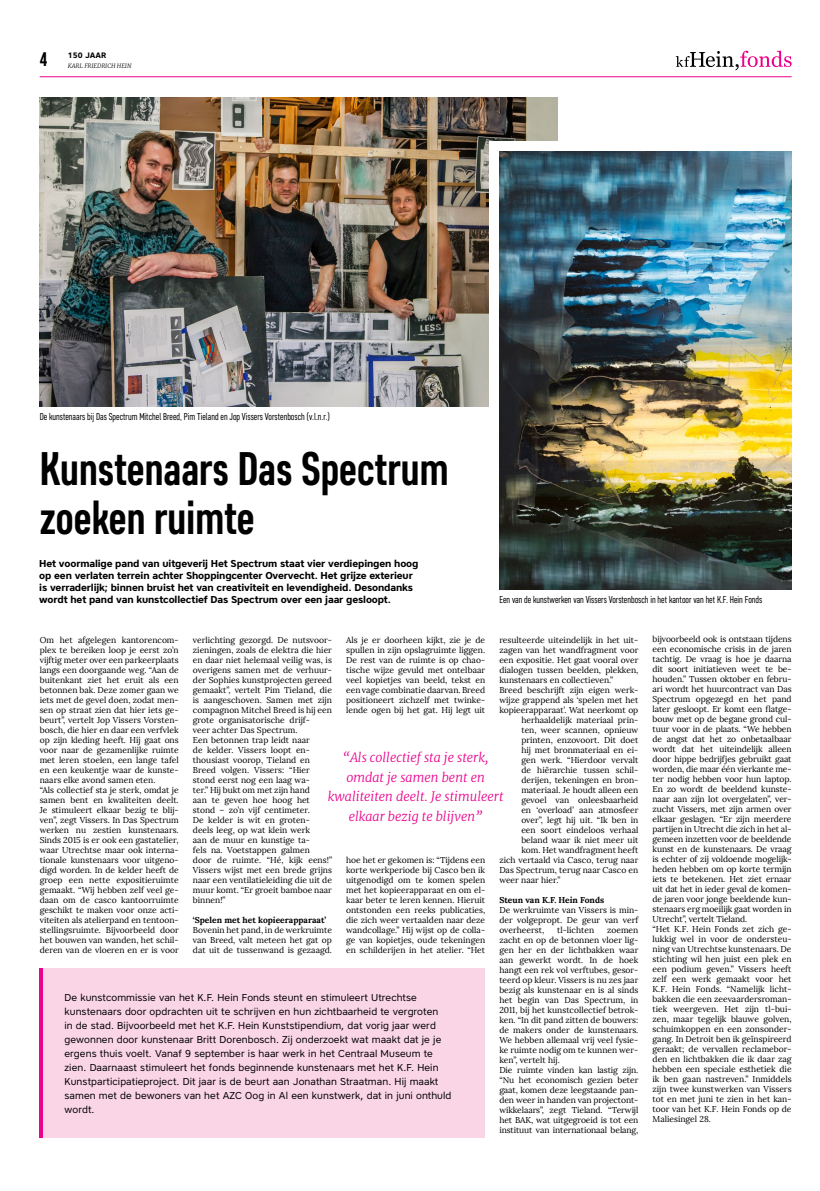
<style>
.page{position:relative;width:820px;height:1191px;background:#fff}
.page>*{position:absolute;margin:0;border:0;box-sizing:border-box;transform-origin:0 0}
.t1{font:700 47px/49px "Core Sans D57 Cn";color:#000}
.t2{font:700 19.6px "Core Sans D57 Cn";color:#000}
.t3{font:italic 300 12.8px/19.6px "Merriweather";color:#ec008c;text-align:center}
.t4{font:10px/14px "Core Sans A45";letter-spacing:.01em;color:#000}
.t5{font:700 10px/12px "Core Sans A65";letter-spacing:-.015em;color:#000}
.t6{font:10px "Core Sans D37 Cn";color:#000}
.t7{font:8.5px/10px "Lora";color:#000}
.t8{font:700 8.5px "Lora";color:#000}
.t9{font:700 7.8px "Core Sans A65";color:#000}
.t10{font:italic 300 6px "Merriweather";color:#000}
</style>
<div class="page">
<hr style="left:40px;top:76px;width:751px;height:1px;background:#ec008c">
<svg style="left:675px;top:51px;width:116px;height:19px"></svg>
<img style="left:40px;top:98px;width:517px;height:309px">
<div style="left:40px;top:968px;width:445px;height:169px;background:#fad5e6"></div>
<div style="left:489px;top:141px;width:292px;height:438px;background:#fff"></div>
<img style="left:499px;top:151px;width:292px;height:438px">
<hr style="left:40px;top:968px;width:3px;height:169px;background:#ec008c">
<h2 class="t2" style="left:40px;top:47px;width:9px">4</h2>
<p class="t10" style="left:68px;top:62px;width:65px">KARL FRIEDRICH HEIN</p>
<p class="t9" style="left:68px;top:51px;width:40px">150 JAAR</p>
<p class="t6" style="left:40px;top:410px;width:292px">De kunstenaars bij Das Spectrum Mitchel Breed, Pim Tieland en Jop Vissers Vorstenbosch (v.l.n.r.)</p>
<h1 class="t1" style="left:40px;top:443px;width:410px">Kunstenaars Das Spectrum zoeken ruimte</h1>
<p class="t5" style="left:39px;top:557px;width:380px">Het voormalige pand van uitgeverij Het Spectrum staat vier verdiepingen hoog op een verlaten terrein achter Shoppingcenter Overvecht. Het grijze exterieur is verraderlijk; binnen bruist het van creativiteit en levendigheid. Desondanks wordt het pand van kunstcollectief Das Spectrum over een jaar gesloopt.</p>
<p class="t6" style="left:499px;top:593px;width:264px">Een van de kunstwerken van Vissers Vorstenbosch in het kantoor van het K.F. Hein Fonds</p>
<p class="t7" style="left:499px;top:634px;width:140px">resulteerde uiteindelijk in het uit-</p>
<p class="t7" style="left:499px;top:644px;width:140px">zagen van het wandfragment voor</p>
<p class="t7" style="left:499px;top:654px;width:140px">een expositie. Het gaat vooral over</p>
<p class="t7" style="left:499px;top:664px;width:140px">dialogen tussen beelden, plekken,</p>
<p class="t7" style="left:499px;top:674px;width:115px">kunstenaars en collectieven.”</p>
<p class="t7" style="left:499px;top:684px;width:140px">Breed beschrijft zijn eigen werk-</p>
<p class="t7" style="left:499px;top:694px;width:140px">wijze grappend als ‘spelen met het</p>
<p class="t7" style="left:499px;top:704px;width:140px">kopieerapparaat’. Wat neerkomt op</p>
<p class="t7" style="left:521px;top:714px;width:118px">herhaaldelijk materiaal prin-</p>
<p class="t7" style="left:521px;top:724px;width:118px">ten, weer scannen, opnieuw</p>
<p class="t7" style="left:521px;top:734px;width:118px">printen, enzovoort. Dit doet</p>
<p class="t7" style="left:521px;top:744px;width:118px">hij met bronmateriaal en ei-</p>
<p class="t7" style="left:521px;top:754px;width:118px">gen werk. “Hierdoor vervalt</p>
<p class="t7" style="left:521px;top:764px;width:118px">de hiërarchie tussen schil-</p>
<p class="t7" style="left:521px;top:774px;width:118px">derijen, tekeningen en bron-</p>
<p class="t7" style="left:521px;top:784px;width:118px">materiaal. Je houdt alleen een</p>
<p class="t7" style="left:521px;top:794px;width:118px">gevoel van onleesbaarheid</p>
<p class="t7" style="left:521px;top:804px;width:118px">en ‘overload’ aan atmosfeer</p>
<p class="t7" style="left:521px;top:814px;width:118px">over”, legt hij uit. “Ik ben in</p>
<p class="t7" style="left:521px;top:824px;width:118px">een soort eindeloos verhaal</p>
<p class="t7" style="left:521px;top:834px;width:118px">beland waar ik niet meer uit</p>
<p class="t7" style="left:521px;top:844px;width:118px">kom. Het wandfragment heeft</p>
<p class="t7" style="left:499px;top:854px;width:140px">zich vertaald via Casco, terug naar</p>
<p class="t7" style="left:499px;top:864px;width:140px">Das Spectrum, terug naar Casco en</p>
<p class="t7" style="left:499px;top:874px;width:63px">weer naar hier.”</p>
<p class="t8" style="left:499px;top:894px;width:106px">Steun van K.F. Hein Fonds</p>
<p class="t7" style="left:499px;top:904px;width:140px;text-align:justify">De werkruimte van Vissers is min&shy;der volgepropt. De geur van verf overheerst,</p>
<p class="t7" style="left:346px;top:634px;width:140px;text-align:justify">Als je er doorheen kijkt, zie je de spullen in zijn opslagruimte liggen.<br>De rest van de ruimte is op chao&shy;tische wijze gevuld met ontelbaar veel kopietjes van beeld, tekst en een vage combinatie daarvan. Breed positioneert zichzelf met twinke&shy;lende ogen bij het gat. Hij legt uit</p>
<p class="t7" style="left:40px;top:635px;width:140px">Om het afgelegen kantorencom&shy;plex te bereiken loop je eerst zo’n vijftig meter over een parkeerplaats langs een doorgaande weg. “Aan de buitenkant ziet het eruit als een betonnen bak. Deze zomer gaan we iets met de gevel doen, zodat men&shy;sen op straat zien dat hier iets ge&shy;beurt”, vertelt Jop Vissers Vorsten&shy;bosch, die hier en daar een verfvlek op zijn kleding heeft. Hij gaat ons voor naar de gezamenlijke ruimte met leren stoelen, een lange tafel en een keukentje waar de kunste&shy;naars elke avond samen eten.<br>“Als collectief sta je sterk, omdat je samen bent en kwaliteiten deelt.<br>Je stimuleert elkaar bezig te blij&shy;ven”, zegt Vissers. In Das Spectrum werken nu zestien kunstenaars.<br>Sinds 2015 is er ook een gastatelier, waar Utrechtse maar ook interna&shy;tionale kunstenaars voor uitgeno&shy;digd worden. In de kelder heeft de groep een nette expositieruimte gemaakt. “Wij hebben zelf veel ge&shy;daan om de casco kantoorruimte geschikt te maken voor onze acti&shy;viteiten als atelierpand en tentoon&shy;stellingsruimte. Bijvoorbeeld door het bouwen van wanden, het schil&shy;deren van de vloeren en er is voor</p>
<p class="t7" style="left:193px;top:635px;width:140px">verlichting gezorgd. De nutsvoor&shy;zieningen, zoals de elektra die hier en daar niet helemaal veilig was, is overigens samen met de verhuur&shy;der Sophies kunstprojecten gereed gemaakt”, vertelt Pim Tieland, die is aangeschoven. Samen met zijn compagnon Mitchel Breed is hij een grote organisatorische drijf-<br>veer achter Das Spectrum.<br>Een betonnen trap leidt naar<br>de kelder. Vissers loopt en&shy;thousiast voorop, Tieland en<br>Breed volgen. Vissers: “Hier stond eerst nog een laag wa-<br>ter.” Hij bukt om met zijn hand<br>aan te geven hoe hoog het stond – zo’n vijf centimeter.<br>De kelder is wit en groten&shy;deels leeg, op wat klein werk<br>aan de muur en kunstige ta-<br>fels na. Voetstappen galmen<br>door de ruimte. “Hé, kijk eens!”<br>Vissers wijst met een brede grijns naar een ventilatieleiding die uit de muur komt. “Er groeit bamboe naar binnen!”</p>
<h3 class="t3" style="left:327px;top:747px;width:177px">“Als collectief sta je sterk, omdat je samen bent en kwaliteiten deelt. Je stimuleert elkaar bezig te blijven”</h3>
<p class="t7" style="left:346px;top:854px;width:140px;text-align:justify">hoe het er gekomen is: “Tijdens een korte werkperiode bij Casco ben ik uitgenodigd om te komen spelen met het kopieerapparaat en om el&shy;kaar beter te leren kennen. Hieruit ontstonden een reeks publicaties, die zich weer vertaalden naar deze wandcollage.” Hij wijst op de colla&shy;ge van kopietjes, oude tekeningen en schilderijen in het atelier. “Het</p>
<p class="t8" style="left:193px;top:914px;width:135px">‘Spelen met het kopieerapparaat’</p>
<p class="t7" style="left:193px;top:924px;width:140px;text-align:justify">Bovenin het pand, in de werkruimte van Breed, valt meteen het gat op dat uit de tussenwand is gezaagd.</p>
<p class="t7" style="left:557px;top:924px;width:39px">tl-lichten</p>
<p class="t7" style="left:499px;top:924px;width:140px;text-indent:108px">zoemen zacht en op de betonnen vloer lig&shy;gen her en der lichtbakken waar aan gewerkt wordt. In de hoek hangt een rek vol verftubes, gesor&shy;teerd op kleur. Vissers is nu zes jaar bezig als kunstenaar en is al sinds het begin van Das Spectrum, in<br>2011, bij het kunstcollectief betrok&shy;ken. “In dit pand zitten de bouwers: de makers onder de kunstenaars.<br>We hebben allemaal vrij veel fysie&shy;ke ruimte nodig om te kunnen wer&shy;ken”, vertelt hij.<br>Die ruimte vinden kan lastig zijn. “Nu het economisch gezien beter gaat, komen deze leegstaande pan&shy;den weer in handen van projectont&shy;wikkelaars”, zegt Tieland. “Terwijl het BAK, wat uitgegroeid is tot een instituut van internationaal belang,</p>
<p class="t4" style="left:64px;top:990px;width:388px">De kunstcommissie van het K.F. Hein Fonds steunt en stimuleert Utrechtse kunstenaars door opdrachten uit te schrijven en hun zichtbaarheid te vergroten<br>in de stad. Bijvoorbeeld met het K.F. Hein Kunststipendium, dat vorig jaar werd gewonnen door kunstenaar Britt Dorenbosch. Zij onderzoekt wat maakt dat je je ergens thuis voelt. Vanaf 9 september is haar werk in het Centraal Museum te zien. Daarnaast stimuleert het fonds beginnende kunstenaars met het K.F. Hein Kunstparticipatieproject. Dit jaar is de beurt aan Jonathan Straatman. Hij maakt samen met de bewoners van het AZC Oog in Al een kunstwerk, dat in juni onthuld wordt.</p>
<p class="t7" style="left:652px;top:634px;width:140px">bijvoorbeeld ook is ontstaan tijdens een economische crisis in de jaren tachtig. De vraag is hoe je daarna dit soort initiatieven weet te be&shy;houden.” Tussen oktober en febru&shy;ari wordt het huurcontract van Das Spectrum opgezegd en het pand later gesloopt. Er komt een flatge&shy;bouw met op de begane grond cul&shy;tuur voor in de plaats. “We hebben de angst dat het zo onbetaalbaar wordt dat het uiteindelijk alleen door hippe bedrijfjes gebruikt gaat worden, die maar één vierkante me&shy;ter nodig hebben voor hun laptop.<br>En zo wordt de beeldend kunste&shy;naar aan zijn lot overgelaten”, ver&shy;zucht Vissers, met zijn armen over elkaar geslagen. “Er zijn meerdere partijen in Utrecht die zich in het al&shy;gemeen inzetten voor de beeldende kunst en de kunstenaars. De vraag is echter of zij voldoende mogelijk&shy;heden hebben om op korte termijn iets te betekenen. Het ziet ernaar uit dat het in ieder geval de komen&shy;de jaren voor jonge beeldende kun&shy;stenaars erg moeilijk gaat worden in Utrecht”, vertelt Tieland.<br>“Het K.F. Hein Fonds zet zich ge&shy;lukkig wel in voor de ondersteu&shy;ning van Utrechtse kunstenaars. De stichting wil hen juist een plek en een podium geven.” Vissers heeft zelf een werk gemaakt voor het K.F. Hein Fonds. “Namelijk licht&shy;bakken die een zeevaardersroman&shy;tiek weergeven. Het zijn tl-bui&shy;zen, maar tegelijk blauwe golven, schuimkoppen en een zonsonder&shy;gang. In Detroit ben ik geïnspireerd geraakt; de vervallen reclamebor&shy;den en lichtbakken die ik daar zag hebben een speciale esthetiek die ik ben gaan nastreven.” Inmiddels zijn twee kunstwerken van Vissers tot en met juni te zien in het kan&shy;toor van het K.F. Hein Fonds op de Maliesingel 28.</p>
</div>
